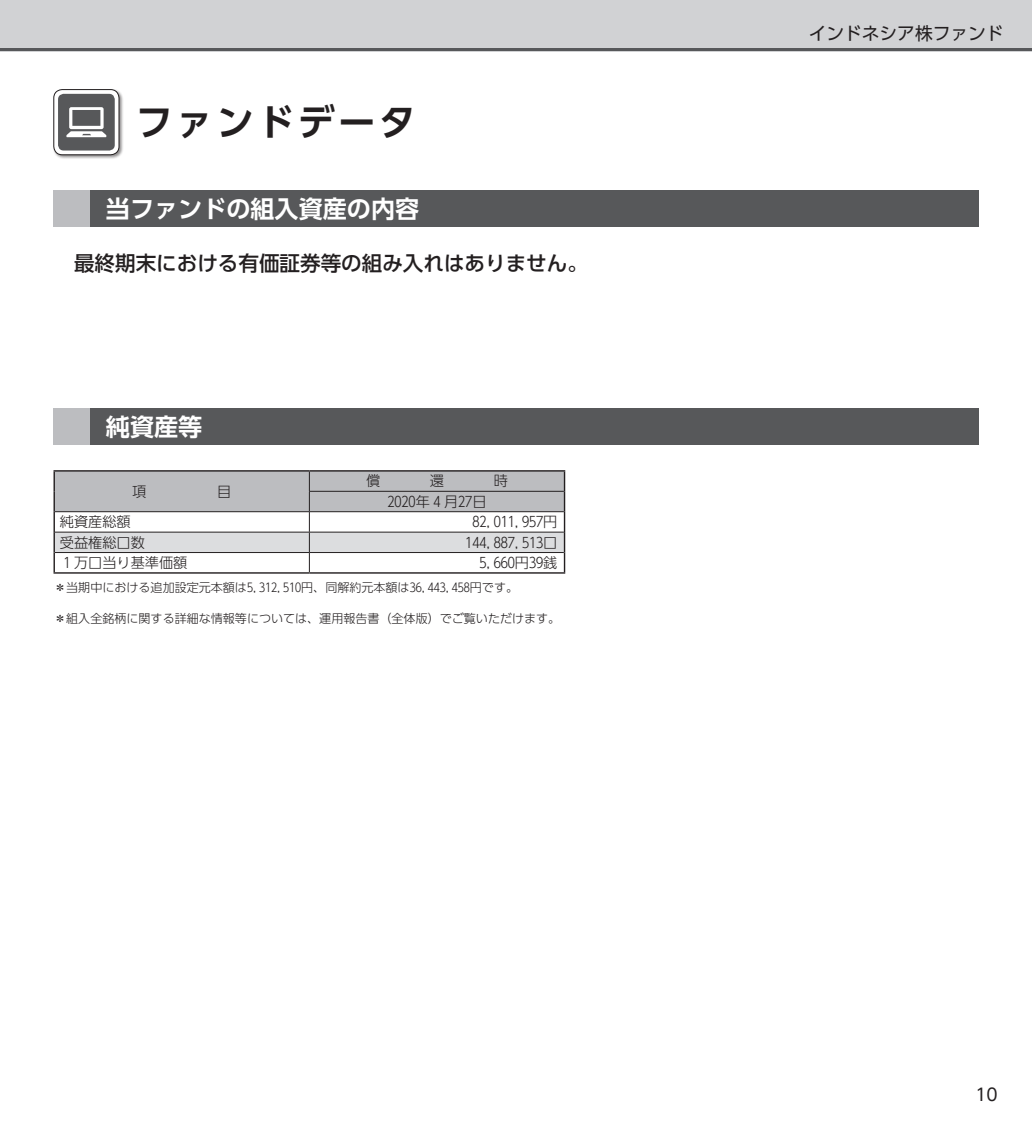
<style>
.page{position:relative;width:1032px;height:1134px;background:#fff}
.page>*{position:absolute;margin:0;border:0;box-sizing:border-box;transform-origin:0 0}
.t1{font:700 36.8px "UD Shin Go Pro De";letter-spacing:.1em;color:#231f20}
.t2{font:700 24px "UD Shin Go Pro De";color:#fff}
.t3{font:500 20.6px "UD Shin Go Pro";color:#231f20}
.t4{font:17.8px "UD Shin Go Pro";color:#231f20}
.t5{font:17px "UD Shin Go Pro";color:#231f20}
.t6{font:300 14.2px "UD Shin Go Pro";color:#231f20}
.t7{font:300 12px "UD Shin Go Pro";color:#231f20}
</style>
<div class="page">
<div style="left:0;top:0;width:1032px;height:51px;background:#d1d2d4"></div>
<hr style="left:0;top:48px;width:1032px;height:3px;background:#57585a">
<div style="left:53px;top:89px;width:71px;height:71px;background:#231f20;opacity:.5"></div>
<div style="left:54px;top:90px;width:65px;height:65px;background:#fff;border-radius:9px"></div>
<div style="left:54px;top:89px;width:65px;height:66px;border:1px solid #231f20;border-radius:9px"></div>
<div style="left:58px;top:94px;width:57px;height:57px;background:#57585a;border-radius:6px"></div>
<svg style="left:66px;top:107px;width:40px;height:30px"></svg>
<div style="left:54px;top:408px;width:924px;height:37px;background:#57585a"></div>
<div style="left:54px;top:408px;width:36px;height:37px;background:#bcbdc0"></div>
<hr style="left:54px;top:470px;width:255px;height:2px;background:#231f20">
<hr style="left:309px;top:470px;width:256px;height:2px;background:#231f20">
<svg style="left:54px;top:471px;width:511px;height:101px"></svg>
<hr style="left:54px;top:572px;width:255px;height:2px;background:#231f20">
<hr style="left:309px;top:572px;width:256px;height:2px;background:#231f20">
<div style="left:54px;top:190px;width:924px;height:37px;background:#57585a"></div>
<div style="left:54px;top:190px;width:36px;height:37px;background:#bcbdc0"></div>
<h1 class="t1" style="left:136px;top:92px;width:282px">ファンドデータ</h1>
<h2 class="t2" style="left:106px;top:189px;width:315px">当ファンドの組入資産の内容</h2>
<h3 class="t3" style="left:74px;top:246px;width:515px">最終期末における有価証券等の組み入れはありません。</h3>
<h2 class="t2" style="left:106px;top:407px;width:98px">純資産等</h2>
<p class="t6" style="left:366px;top:470px;width:16px">償</p>
<p class="t6" style="left:430px;top:470px;width:16px">還</p>
<p class="t6" style="left:494px;top:470px;width:16px">時</p>
<p class="t6" style="left:387px;top:490px;width:101px">2020年 4 月27日</p>
<p class="t6" style="left:60px;top:510px;width:72px">純資産総額</p>
<p class="t6" style="left:472px;top:510px;width:87px">82, 011, 957円</p>
<p class="t6" style="left:60px;top:531px;width:87px">受益権総口数</p>
<p class="t6" style="left:465px;top:531px;width:94px">144, 887, 513口</p>
<p class="t6" style="left:63px;top:551px;width:126px">1 万口当り基準価額</p>
<p class="t6" style="left:479px;top:551px;width:79px">5, 660円39銭</p>
<p class="t7" style="left:54px;top:578px;width:465px">＊当期中における追加設定元本額は5, 312, 510円、同解約元本額は36, 443, 458円です。</p>
<p class="t7" style="left:54px;top:609px;width:507px">＊組入全銘柄に関する詳細な情報等については、運用報告書（全体版）でご覧いただけます。</p>
<h3 class="t4" style="left:809px;top:19px;width:196px">インドネシア株ファンド</h3>
<h3 class="t5" style="left:975px;top:1081px;width:24px">10</h3>
</div>
